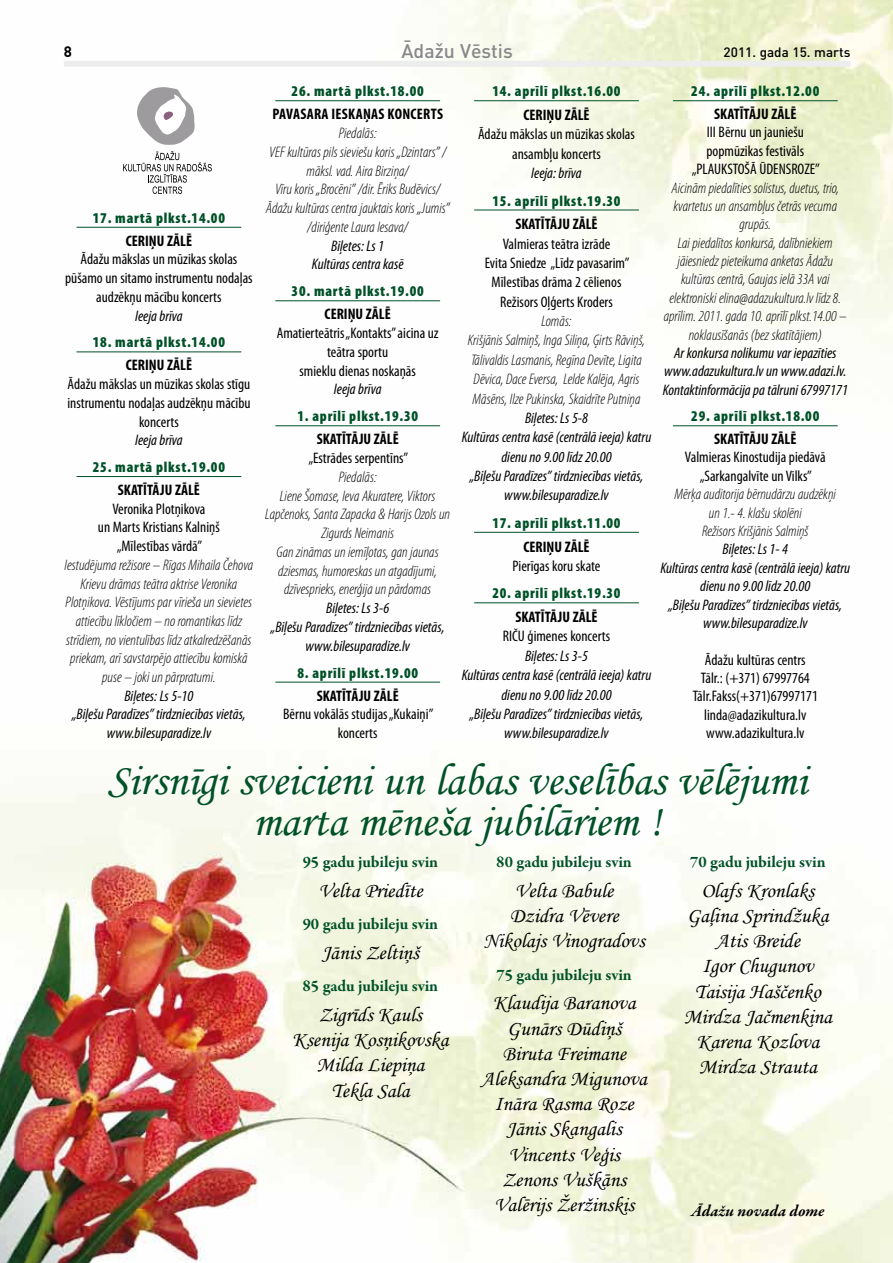
<style>
.page{position:relative;width:893px;height:1263px;background:#fff}
.page>*{position:absolute;margin:0;border:0;box-sizing:border-box;transform-origin:0 0}
.t1{font:45px/40.5px "Monotype Corsiva";color:#005127;text-align:center}
.t2{font:21px/25.2px "Monotype Corsiva";color:#000;text-align:center}
.t3{font:500 19.5px "DIN";color:#87888a}
.t4{font:700 16.5px "Garamond Premr Pro";letter-spacing:-.005em;color:#005127}
.t5{font:italic 700 16.5px "Garamond Premr Pro";color:#000}
.t6{font:italic 300 condensed 15.3px/18.8px "Myriad Pro";color:#000;text-align:center}
.t7{font:condensed 15.3px/18.8px "Myriad Pro";color:#000;text-align:center}
.t8{font:italic condensed 15.3px/19.4px "Myriad Pro";color:#000;text-align:center}
.t9{font:700 condensed 15.3px "Myriad Pro";color:#000}
.t10{font:700 condensed 15.3px "Myriad Pro";letter-spacing:.03em;color:#000}
.t11{font:900 condensed 15px "Myriad Pro";letter-spacing:.05em;color:#005127}
.t12{font:700 15px "DIN";color:#000}
.t13{font:500 13.5px "DIN";color:#000}
</style>
<div class="page">
<img style="left:0;top:0;width:893px;height:1263px">
<div style="left:64px;top:61px;width:786px;height:6px;background:#eceded"></div>
<hr style="left:77px;top:227px;width:164px;height:1px;background:#005127">
<hr style="left:77px;top:352px;width:164px;height:1px;background:#005127">
<hr style="left:77px;top:476px;width:164px;height:1px;background:#005127">
<svg style="left:137px;top:87px;width:58px;height:58px"></svg>
<svg style="left:123px;top:151px;width:89px;height:43px"></svg>
<hr style="left:275px;top:100px;width:165px;height:1px;background:#005127">
<hr style="left:275px;top:300px;width:165px;height:1px;background:#005127">
<hr style="left:275px;top:425px;width:165px;height:1px;background:#005127">
<hr style="left:275px;top:682px;width:165px;height:1px;background:#005127">
<hr style="left:474px;top:100px;width:165px;height:1px;background:#005127">
<hr style="left:474px;top:210px;width:165px;height:1px;background:#005127">
<hr style="left:474px;top:532px;width:165px;height:1px;background:#005127">
<hr style="left:474px;top:602px;width:165px;height:1px;background:#005127">
<hr style="left:673px;top:100px;width:165px;height:1px;background:#005127">
<hr style="left:673px;top:425px;width:165px;height:1px;background:#005127">
<p class="t12" style="left:64px;top:42px;width:10px">8</p>
<p class="t3" style="left:401px;top:38px;width:113px">Ādažu Vēstis</p>
<p class="t13" style="left:724px;top:44px;width:128px">2011. gada 15. marts</p>
<p class="t11" style="left:93px;top:209px;width:134px">17. martā plkst.14.00</p>
<p class="t9" style="left:126px;top:232px;width:68px">CERI ŅU ZĀLĒ</p>
<p class="t7" style="left:65px;top:250px;width:189px">Ādažu mākslas un mūzikas skolas pūšamo un sitamo instrumentu nodaļas audzēkņu mācību koncerts</p>
<p class="t8" style="left:135px;top:306px;width:49px">Ieeja brīva</p>
<p class="t11" style="left:93px;top:334px;width:134px">18. martā plkst.14.00</p>
<p class="t9" style="left:126px;top:357px;width:68px">CERI ŅU ZĀLĒ</p>
<p class="t7" style="left:67px;top:375px;width:185px">Ādažu mākslas un mūzikas skolas stīgu instrumentu nodaļas audzēkņu mācību koncerts</p>
<p class="t8" style="left:135px;top:431px;width:49px">Ieeja brīva</p>
<p class="t11" style="left:93px;top:459px;width:134px">25. martā plkst.19.00</p>
<p class="t9" style="left:118px;top:481px;width:8px">SKAT</p>
<p class="t9" style="left:143px;top:481px;width:11px">ĪTĀJU</p>
<p class="t9" style="left:175px;top:481px;width:26px">ZĀLĒ</p>
<p class="t7" style="left:98px;top:500px;width:123px">Veronika Plotņikova<br>un Marts Kristians Kalniņš „Mīlestības vārdā”</p>
<p class="t6" style="left:65px;top:556px;width:190px">Iestudējuma režisore – Rīgas Mihaila Čehova Krievu drāmas teātra aktrise Veronika Plotņikova. Vēstījums par vīrieša un sievietes attiecību līkločiem – no romantikas līdz strīdiem, no vientulības līdz atkalredzēšanās priekam, arī savstarpējo attiecību komiskā puse – joki un pārpratumi.</p>
<p class="t8" style="left:72px;top:687px;width:175px;line-height:18.8px">Biļetes: Ls 5-10<br>„Biļešu Paradīzes” tirdzniecības vietās, www.bilesuparadize.lv</p>
<p class="t11" style="left:292px;top:83px;width:134px">26. martā plkst.18.00</p>
<p class="t10" style="left:272px;top:106px;width:172px">PAVASARA IESKAŅAS KONCERTS</p>
<p class="t6" style="left:266px;top:124px;width:185px">Piedalās:<br>VEF kultūras pils sieviešu koris „Dzintars” / māksl. vad. Aira Birziņa/<br>Vīru koris „Brocēni” /dir. Ēriks Budēvics/ Ādažu kultūras centra jauktais koris „Jumis” /diriģente Laura Iesava/</p>
<p class="t8" style="left:312px;top:237px;width:93px;line-height:18.8px">Biļetes: Ls 1<br>Kultūras centra kasē</p>
<p class="t11" style="left:292px;top:283px;width:134px">30. martā plkst.19.00</p>
<p class="t9" style="left:325px;top:306px;width:68px">CERI ŅU ZĀLĒ</p>
<p class="t7" style="left:277px;top:324px;width:164px">Amatierteātris „Kontakts” aicina uz teātra sportu<br>smieklu dienas noskaņās</p>
<p class="t8" style="left:334px;top:380px;width:49px">Ieeja brīva</p>
<p class="t11" style="left:297px;top:408px;width:122px">1. aprīlī plkst.19.30</p>
<p class="t9" style="left:317px;top:431px;width:8px">SKAT</p>
<p class="t9" style="left:342px;top:431px;width:11px">ĪTĀJU</p>
<p class="t9" style="left:374px;top:431px;width:26px">ZĀLĒ</p>
<p class="t7" style="left:308px;top:449px;width:101px">„Estrādes serpentīns”</p>
<p class="t6" style="left:265px;top:468px;width:186px">Piedalās:<br>Liene Šomase, Ieva Akuratere, Viktors<br>Lapčenoks, Santa Zapacka &amp; Harijs Ozols un<br>Zigurds Neimanis<br>Gan zināmas un iemīļotas, gan jaunas dziesmas, humoreskas un atgadījumi, dzīvesprieks, enerģija un pārdomas</p>
<p class="t8" style="left:271px;top:599px;width:175px;line-height:18.8px">Biļetes: Ls 3-6<br>„Biļešu Paradīzes” tirdzniecības vietās, www.bilesuparadize.lv</p>
<p class="t11" style="left:297px;top:664px;width:122px">8. aprīlī plkst.19.00</p>
<p class="t9" style="left:317px;top:687px;width:8px">SKAT</p>
<p class="t9" style="left:342px;top:687px;width:11px">ĪTĀJU</p>
<p class="t9" style="left:374px;top:687px;width:26px">ZĀLĒ</p>
<p class="t7" style="left:283px;top:705px;width:152px">Bērnu vokālās studijas „Kukaiņi” koncerts</p>
<p class="t11" style="left:492px;top:83px;width:130px">14. aprīlī plkst.16.00</p>
<p class="t9" style="left:523px;top:106px;width:68px">CERI ŅU ZĀLĒ</p>
<p class="t7" style="left:478px;top:125px;width:158px;line-height:19.4px">Ādažu mākslas un mūzikas skolas ansambļu koncerts</p>
<p class="t8" style="left:531px;top:164px;width:52px">Ieeja: brīva</p>
<p class="t11" style="left:492px;top:192px;width:130px">15. aprīlī plkst.19.30</p>
<p class="t9" style="left:515px;top:216px;width:8px">SKAT</p>
<p class="t9" style="left:541px;top:216px;width:11px">ĪTĀJU</p>
<p class="t9" style="left:573px;top:216px;width:26px">ZĀLĒ</p>
<p class="t7" style="left:485px;top:234px;width:146px;line-height:19.4px">Valmieras teātra izrāde<br>Evita Sniedze „Līdz pavasarim”<br>Mīlestības drāma 2 cēlienos<br>Režisors Oļģerts Kroders</p>
<p class="t6" style="left:468px;top:312px;width:179px;line-height:19.4px">Lomās:<br>Krišjānis Salmiņš, Inga Siliņa, Ģirts Rāviņš, Tālivaldis Lasmanis, Regīna Devīte, Ligita Dēvica, Dace Eversa, Lelde Kalēja, Agris Māsēns, Ilze Pukinska, Skaidrīte Putniņa</p>
<p class="t8" style="left:462px;top:408px;width:191px">Biļetes: Ls 5-8<br>Kultūras centra kasē (centrālā ieeja) katru dienu no 9.00 līdz 20.00<br>„Biļešu Paradīzes” tirdzniecības vietās, www.bilesuparadize.lv</p>
<p class="t11" style="left:492px;top:514px;width:130px">17. aprīlī plkst.11.00</p>
<p class="t9" style="left:523px;top:538px;width:68px">CERI ŅU ZĀLĒ</p>
<p class="t7" style="left:512px;top:557px;width:89px">Pierīgas koru skate</p>
<p class="t11" style="left:492px;top:585px;width:130px">20. aprīlī plkst.19.30</p>
<p class="t9" style="left:515px;top:608px;width:8px">SKAT</p>
<p class="t9" style="left:541px;top:608px;width:11px">ĪTĀJU</p>
<p class="t9" style="left:573px;top:608px;width:26px">ZĀLĒ</p>
<p class="t7" style="left:503px;top:627px;width:109px">RIČU ģimenes koncerts</p>
<p class="t8" style="left:462px;top:646px;width:191px">Biļetes: Ls 3-5<br>Kultūras centra kasē (centrālā ieeja) katru dienu no 9.00 līdz 20.00<br>„Biļešu Paradīzes” tirdzniecības vietās, www.bilesuparadize.lv</p>
<p class="t11" style="left:691px;top:83px;width:130px">24. aprīlī plkst.12.00</p>
<p class="t9" style="left:714px;top:105px;width:8px">SKAT</p>
<p class="t9" style="left:740px;top:105px;width:11px">ĪTĀJU</p>
<p class="t9" style="left:771px;top:105px;width:26px">ZĀLĒ</p>
<p class="t7" style="left:692px;top:123px;width:130px">III Bērnu un jauniešu popmūzikas festivāls „PLAUKSTOŠĀ ŪDENSROZE”</p>
<p class="t6" style="left:664px;top:179px;width:185px">Aicinām piedalīties solistus, duetus, trio, kvartetus un ansambļus četrās vecuma grupās.<br>Lai piedalītos konkursā, dalībniekiem jāiesniedz pieteikuma anketas Ādažu kultūras centrā, Gaujas ielā 33A vai elektroniski elina@adazukultura.lv līdz 8. aprīlim. 2011. gada 10. aprīlī plkst.14.00 – noklausīšanās (bez skatītājiem)</p>
<p class="t8" style="left:663px;top:344px;width:187px;line-height:18.5px">Ar konkursa nolikumu var iepazīties www.adazukultura.lv un www.adazi.lv.<br>Kontaktinformācija pa tālruni 67997171</p>
<p class="t11" style="left:691px;top:408px;width:130px">29. aprīlī plkst.18.00</p>
<p class="t9" style="left:714px;top:430px;width:8px">SKAT</p>
<p class="t9" style="left:740px;top:430px;width:11px">ĪTĀJU</p>
<p class="t9" style="left:771px;top:430px;width:26px">ZĀLĒ</p>
<p class="t7" style="left:685px;top:448px;width:142px">Valmieras Kinostudija piedāvā „Sarkangalvīte un Vilks”</p>
<p class="t6" style="left:675px;top:485px;width:163px">Mērķa auditorija bērnudārzu audzēkņi un 1.- 4. klašu skolēni<br>Režisors Krišjānis Salmiņš</p>
<p class="t8" style="left:660px;top:540px;width:191px;line-height:18.5px">Biļetes: Ls 1- 4<br>Kultūras centra kasē (centrālā ieeja) katru dienu no 9.00 līdz 20.00<br>„Biļešu Paradīzes” tirdzniecības vietās, www.bilesuparadize.lv</p>
<p class="t7" style="left:693px;top:651px;width:127px">Ādažu kultūras centrs<br>Tālr.: (+371) 67997764<br>Tālr.Fakss(+371)67997171 linda@adazikultura.lv www.adazikultura.lv</p>
<h1 class="t1" style="left:107px;top:760px;width:701px">Sirsnīgi sveicieni un labas veselības vēlējumi marta mēneša jubilāriem !</h1>
<p class="t4" style="left:303px;top:852px;width:137px">95 gadu jubileju svin</p>
<h2 class="t2" style="left:318px;top:878px;width:106px">Velta Priedīte</h2>
<p class="t4" style="left:303px;top:914px;width:137px">90 gadu jubileju svin</p>
<h2 class="t2" style="left:322px;top:940px;width:99px">Jānis Zeltiņš</h2>
<p class="t4" style="left:303px;top:976px;width:137px">85 gadu jubileju svin</p>
<h2 class="t2" style="left:292px;top:1002px;width:158px">Zigrīds Kauls<br>Ksenija Kosņikovska<br>Milda Liepiņa<br>Tekla Sala</h2>
<p class="t4" style="left:496px;top:852px;width:137px">80 gadu jubileju svin</p>
<h2 class="t2" style="left:483px;top:878px;width:163px">Velta Babule<br>Dzidra Vēvere<br>Nikolajs Vinogradovs</h2>
<p class="t4" style="left:496px;top:964px;width:137px">75 gadu jubileju svin</p>
<h2 class="t2" style="left:481px;top:990px;width:167px">Klaudija Baranova<br>Gunārs Dūdiņš<br>Biruta Freimane<br>Aleksandra Migunova<br>Ināra Rasma Roze<br>Jānis Skangalis<br>Vincents Veģis<br>Zenons Vuškāns<br>Valērijs Žeržinskis</h2>
<p class="t4" style="left:690px;top:852px;width:137px">70 gadu jubileju svin</p>
<h2 class="t2" style="left:684px;top:878px;width:150px">Olafs Kronlaks<br>Gaļina Sprindžuka<br>Atis Breide<br>Igor Chugunov<br>Taisija Haščenko<br>Mirdza Jačmenkina<br>Karena Kozlova<br>Mirdza Strauta</h2>
<p class="t5" style="left:691px;top:1201px;width:135px">Ādažu novada dome</p>
</div>
